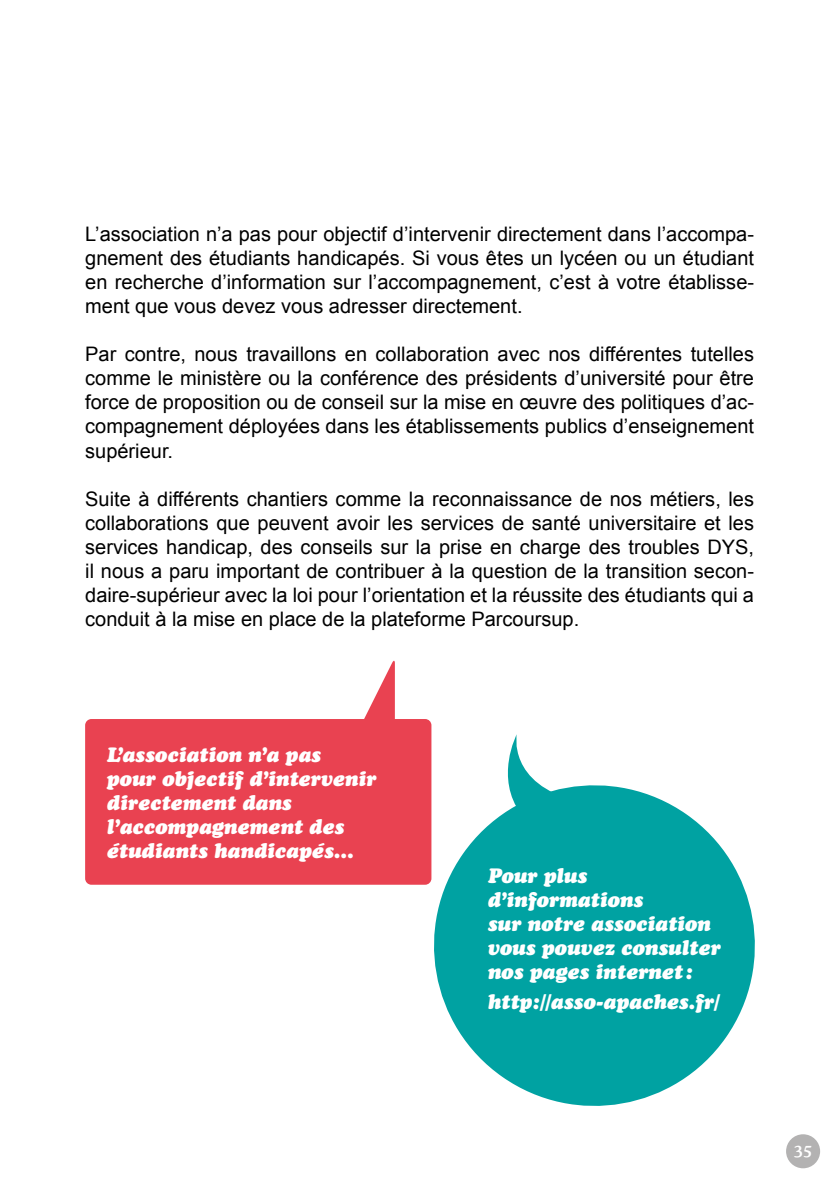
<style>
.page{position:relative;width:840px;height:1191px;background:#fff}
.page>*{position:absolute;margin:0;border:0;box-sizing:border-box;transform-origin:0 0}
.t1{font:20px/24px "Arial";color:#000;text-align:justify}
.t2{font:italic 900 20px/24px "Cooper BT";color:#fff}
.t3{font:500 16px "Cooper BT";color:#fff}
</style>
<div class="page">
<div style="left:785px;top:1134px;width:34px;height:34px;background:#b3b2b2;border-radius:50%"></div>
<svg style="left:412px;top:763px;width:343px;height:343px;fill:#00a2a2"></svg>
<svg style="left:494px;top:734px;width:83px;height:80px"></svg>
<svg style="left:364px;top:660px;width:30px;height:59px"></svg>
<div style="left:85px;top:719px;width:346px;height:165px;background:#e94251;border-radius:6px"></div>
<p class="t1" style="left:85px;top:223px;width:670px">L’association n’a pas pour objectif d’intervenir directement dans l’accompa&shy;gnement des étudiants handicapés. Si vous êtes un lycéen ou un étudiant en recherche d’information sur l’accompagnement, c’est à votre établisse&shy;ment que vous devez vous adresser directement.</p>
<p class="t1" style="left:85px;top:343px;width:670px">Par contre, nous travaillons en collaboration avec nos différentes tutelles comme le ministère ou la conférence des présidents d’université pour être force de proposition ou de conseil sur la mise en œuvre des politiques d’ac&shy;compagnement déployées dans les établissements publics d’enseignement supérieur.</p>
<p class="t1" style="left:85px;top:487px;width:670px">Suite à différents chantiers comme la reconnaissance de nos métiers, les collaborations que peuvent avoir les services de santé universitaire et les services handicap, des conseils sur la prise en charge des troubles DYS, il nous a paru important de contribuer à la question de la transition secon&shy;daire-supérieur avec la loi pour l’orientation et la réussite des étudiants qui a conduit à la mise en place de la plateforme Parcoursup.</p>
<p class="t2" style="left:107px;top:742px;width:271px">L’association n’a pas<br>pour objectif d’intervenir directement dans l’accompagnement des étudiants handicapés…</p>
<p class="t2" style="left:488px;top:864px;width:101px">Pour plus</p>
<p class="t2" style="left:488px;top:888px;width:157px">d’informations</p>
<p class="t2" style="left:488px;top:912px;width:234px">sur notre association vous pouvez consulter nos pages internet :</p>
<p class="t2" style="left:488px;top:990px;width:233px">http://asso-apaches.fr/</p>
<p class="t3" style="left:793px;top:1140px;width:20px">35</p>
</div>
